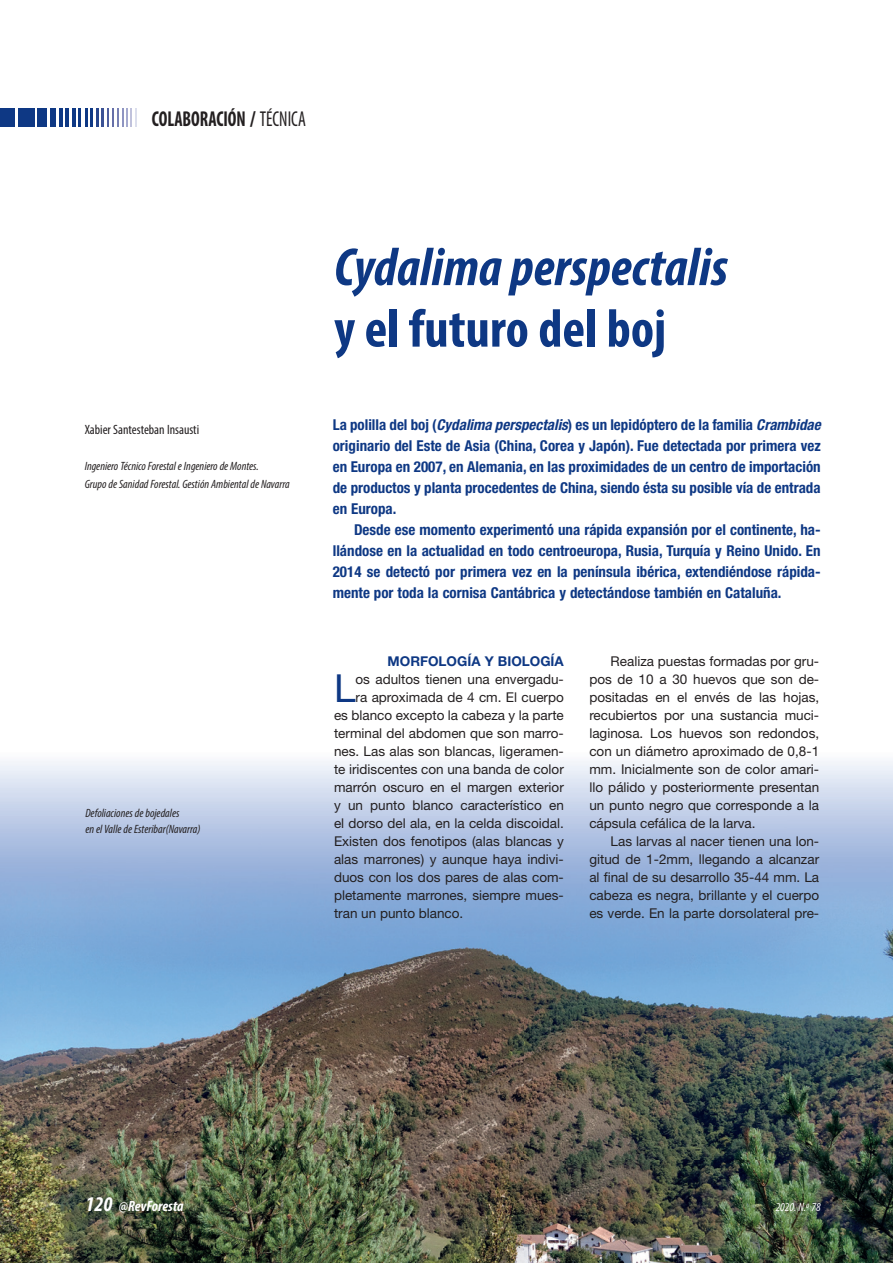
<style>
.page{position:relative;width:893px;height:1263px;background:#fff}
.page>*{position:absolute;margin:0;border:0;box-sizing:border-box;transform-origin:0 0}
.t1{font:italic 700 condensed 54px "Myriad Pro";color:#0e3884}
.t2{font:700 condensed 54px "Myriad Pro";color:#0e3884}
.t3{font:38.7px "Helvetica Neue LT Std";color:#0e3884}
.t4{font:700 condensed 21.6px "Myriad Pro";color:#231f20;scale:.83 1}
.t5{font:700 condensed 15px/21px "Helvetica Neue LT Std";color:#0e3884}
.t6{font:italic 700 condensed 15px "Myriad Pro";color:#fff}
.t7{font:13.5px/18px "Helvetica Neue LT Std";color:#231f20;text-align:justify}
.t8{font:condensed 13.5px "Myriad Pro";color:#231f20}
.t9{font:700 13.5px "Helvetica Neue";color:#0e3884}
.t10{font:italic condensed 12px/18px "Myriad Pro";color:#231f20}
.t11{font:italic condensed 12px "Myriad Pro";color:#fff}
.s1{font-stretch:normal}
.s2{font-weight:400}
.s3{font-style:italic}
.s4{font-size:21px}
</style>
<div class="page">
<div style="left:0;top:108px;width:15px;height:18px;background:#0e3884"></div>
<div style="left:18px;top:108px;width:16px;height:18px;background:#0e3884"></div>
<div style="left:38px;top:108px;width:9px;height:18px;background:#0e3884"></div>
<div style="left:50px;top:108px;width:6px;height:18px;background:#0e3884"></div>
<hr style="left:59px;top:108px;width:3px;height:18px;background:#0e3884">
<hr style="left:66px;top:108px;width:3px;height:18px;background:#0e3884">
<hr style="left:72px;top:108px;width:3px;height:18px;background:#0e3884">
<hr style="left:78px;top:108px;width:3px;height:18px;background:#0e3884">
<svg style="left:85px;top:108px;width:8px;height:18px"></svg>
<hr style="left:96px;top:108px;width:3px;height:18px;background:#27458c">
<svg style="left:102px;top:108px;width:35px;height:18px"></svg>
<img style="left:0;top:761px;width:893px;height:502px">
<h3 class="t4" style="left:152px;top:106px;width:187px">COLABORACIÓN <span class="s1">/</span> <span class="s2">TÉCNICA</span></h3>
<p class="t8" style="left:85px;top:421px;width:116px">Xabier Santesteban Insausti</p>
<p class="t10" style="left:85px;top:457px;width:206px">Ingeniero Técnico Forestal e Ingeniero de Montes.<br>Grupo de Sanidad Forestal. Gestión Ambiental de Navarra</p>
<p class="t10" style="left:85px;top:805px;width:117px;line-height:16.5px">Defoliaciones de bojedales<br>en el Valle de Esteribar(Navarra)</p>
<h1 class="t1" style="left:334px;top:233px;width:395px">Cydalima perspectalis</h1>
<h1 class="t2" style="left:334px;top:295px;width:334px">y el futuro del boj</h1>
<p class="t5" style="left:333px;top:414px;width:493px">La polilla del boj (<span class="s3">Cydalima perspectalis</span>) es un lepidóptero de la familia <span class="s3">Crambidae </span>originario del Este de Asia (China, Corea y Japón). Fue detectada por primera vez en Europa en 2007, en Alemania, en las proximidades de un centro de importación de productos y planta procedentes de China, siendo ésta su posible vía de entrada en Europa.</p>
<p class="t5" style="left:333px;top:519px;width:489px;text-align:justify;text-indent:21px">Desde ese momento experimentó una rápida expansión por el continente, ha&shy;llándose en la actualidad en todo centroeuropa, Rusia, Turquía y Reino Unido. En 2014 se detectó por primera vez en la península ibérica, extendiéndose rápida&shy;mente por toda la cornisa Cantábrica y detectándose también en Cataluña.</p>
<p class="t9" style="left:388px;top:653px;width:178px">MORFOLOGÍA Y BIOLOGÍA</p>
<h2 class="t3" style="left:334px;top:665px;width:23px">L</h2>
<p class="t7" style="left:356px;top:670px;width:210px">os adultos tienen una envergadu-</p>
<p class="t7" style="left:356px;top:688px;width:210px">ra aproximada de 4 cm. El cuerpo</p>
<p class="t7" style="left:334px;top:706px;width:231px">es blanco excepto la cabeza y la parte</p>
<p class="t7" style="left:334px;top:724px;width:231px">terminal del abdomen que son marro-</p>
<p class="t7" style="left:334px;top:742px;width:231px">nes. Las alas son blancas, ligeramen-</p>
<p class="t7" style="left:334px;top:760px;width:231px">te iridiscentes con una banda de color</p>
<p class="t7" style="left:334px;top:778px;width:231px">marrón oscuro en el margen exterior</p>
<p class="t7" style="left:334px;top:796px;width:231px">y un punto blanco característico en</p>
<p class="t7" style="left:334px;top:814px;width:231px">el dorso del ala, en la celda discoidal.</p>
<p class="t7" style="left:334px;top:832px;width:231px">Existen dos fenotipos (alas blancas y</p>
<p class="t7" style="left:334px;top:850px;width:231px">alas marrones) y aunque haya indivi-</p>
<p class="t7" style="left:334px;top:868px;width:231px">duos con los dos pares de alas com-</p>
<p class="t7" style="left:334px;top:886px;width:231px">pletamente marrones, siempre mues-</p>
<p class="t7" style="left:334px;top:904px;width:131px">tran un punto blanco.</p>
<p class="t7" style="left:589px;top:652px;width:231px;text-indent:21px">Realiza puestas formadas por gru&shy;pos de 10 a 30 huevos que son de&shy;positadas en el envés de las hojas, recubiertos por una sustancia muci&shy;laginosa. Los huevos son redondos, con un diámetro aproximado de 0,8-1 mm. Inicialmente son de color amari&shy;llo pálido y posteriormente presentan un punto negro que corresponde a la cápsula cefálica de la larva.</p>
<p class="t7" style="left:589px;top:832px;width:231px;text-indent:21px">Las larvas al nacer tienen una lon&shy;gitud de 1-2mm, llegando a alcanzar al final de su desarrollo 35-44 mm. La cabeza es negra, brillante y el cuerpo es verde. En la parte dorsolateral pre-</p>
<p class="t6" style="left:85px;top:1196px;width:100px"><span class="s4">120</span> @RevForesta</p>
<p class="t11" style="left:776px;top:1200px;width:47px">2020. N.<sup>o</sup> 78</p>
</div>
